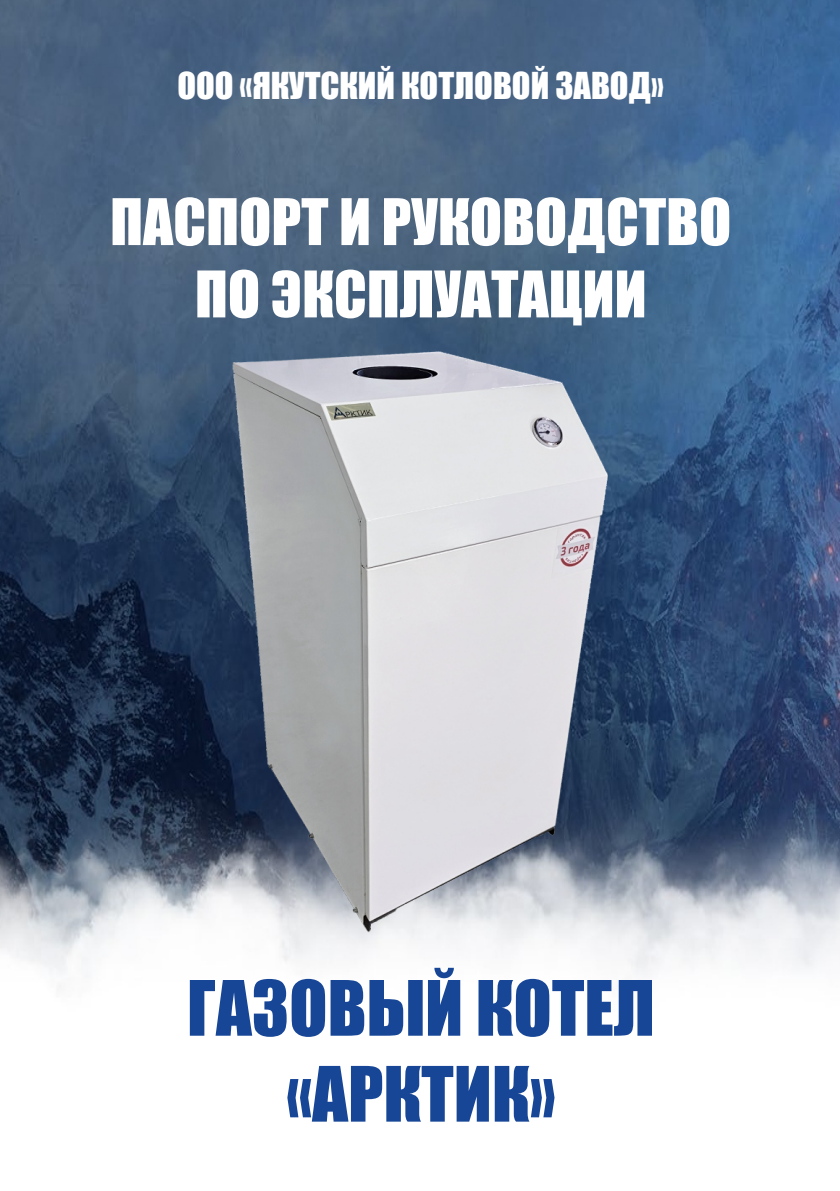
<style>
.page{position:relative;width:840px;height:1191px;background:#fff}
.page>*{position:absolute;margin:0;border:0;box-sizing:border-box;transform-origin:0 0}
.t1{font:70.4px/85.8px "Impact";color:#174697;text-align:center}
.t2{font:59.2px/72.4px "Impact";color:#fff;text-align:center}
.t3{font:34.4px "Impact";color:#fff}
</style>
<div class="page">
<img style="left:0;top:0;width:839px;height:987px">
<img style="left:225px;top:340px;width:388px;height:594px">
<p class="t3" style="left:177px;top:71px;width:487px">ООО «ЯКУТСКИЙ КОТЛОВОЙ ЗАВОД»</p>
<p class="t2" style="left:110px;top:189px;width:622px">ПАСПОРТ И РУКОВОДСТВО<br>ПО ЭКСПЛУАТАЦИИ</p>
<p class="t1" style="left:187px;top:969px;width:469px">ГАЗОВЫЙ КОТЕЛ «АРКТИК»</p>
</div>
